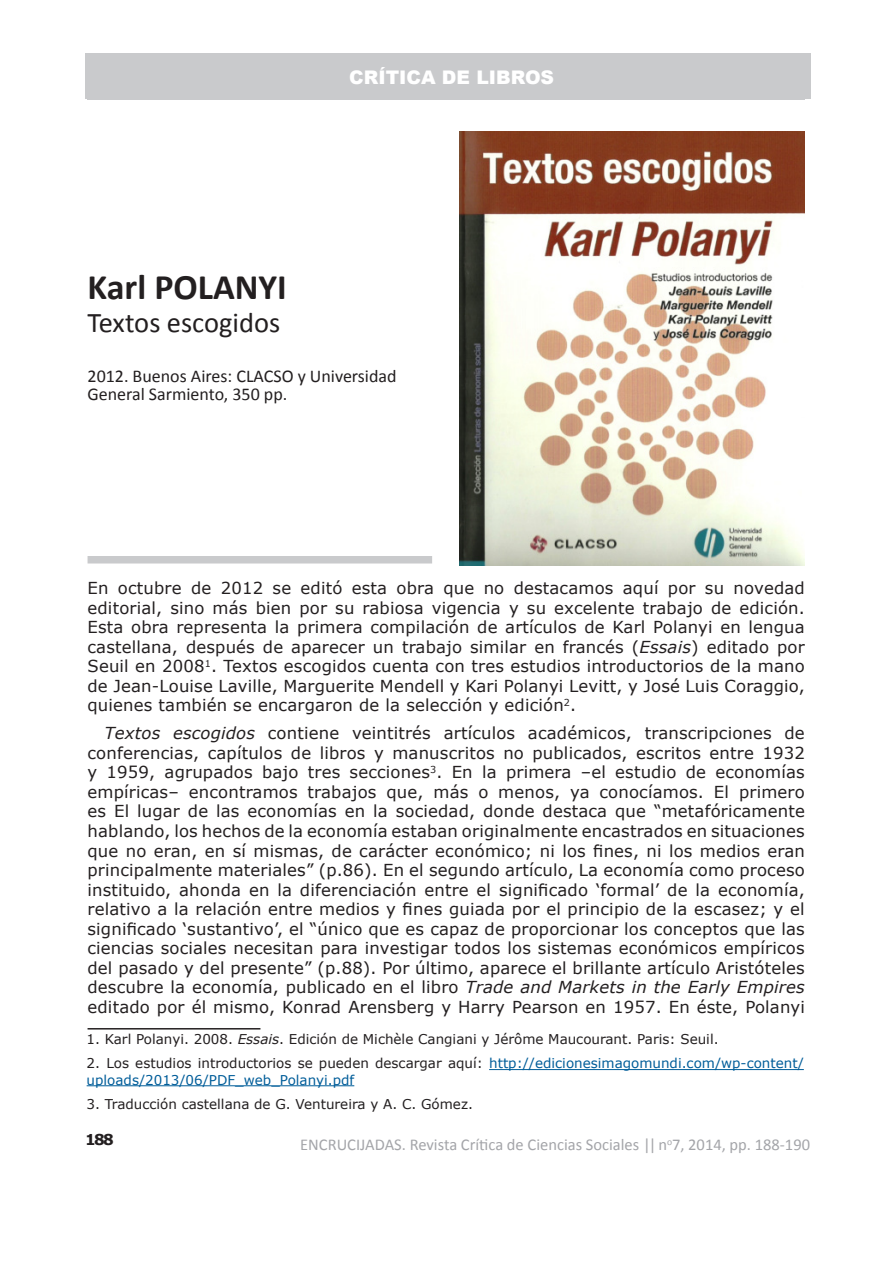
<style>
.page{position:relative;width:893px;height:1263px;background:#fff}
.page>*{position:absolute;margin:0;border:0;box-sizing:border-box;transform-origin:0 0}
.t1{font:700 36px "Calibri";color:#231f20}
.t2{font:28.5px "Calibri";color:#231f20}
.t3{font:900 18.75px "Arial";color:#fff}
.t4{font:18px/18px "Calibri";color:#231f20}
.t5{font:16.5px/19.5px "Verdana";letter-spacing:.01em;color:#231f20;text-align:justify}
.t6{font:16.5px "Calibri";color:#a4a5a9}
.t7{font:700 15px "Verdana";color:#231f20}
.t8{font:13.5px "Verdana";color:#231f20}
.t9{font:13.5px/16.2px "Verdana";color:#015d99}
.s1{font-style:italic}
.s2{color:#231f20}
</style>
<div class="page">
<div style="left:85px;top:53px;width:725px;height:46px;background:#c9cacc"></div>
<div style="left:88px;top:54px;width:717px;height:46px;background:#c9cacc"></div>
<img style="left:459px;top:132px;width:346px;height:434px">
<div style="left:88px;top:556px;width:344px;height:7px;background:#c9cacc"></div>
<hr style="left:489px;top:1069px;width:315px;height:1px;background:#015d99">
<hr style="left:87px;top:1085px;width:267px;height:1px;background:#015d99">
<hr style="left:88px;top:1028px;width:172px;height:1px;background:#231f20">
<p class="t3" style="left:349px;top:63px;width:206px">CRÍTICA DE LIBROS</p>
<p class="t1" style="left:88px;top:265px;width:201px">Karl POLANYI</p>
<p class="t2" style="left:88px;top:304px;width:194px">Textos escogidos</p>
<p class="t4" style="left:88px;top:367px;width:311px">2012. Buenos Aires: CLACSO y Universidad<br>General Sarmiento, 350 pp.</p>
<p class="t5" style="left:88px;top:578px;width:719px">En octubre de 2012 se editó esta obra que no destacamos aquí por su novedad editorial, sino más bien por su rabiosa vigencia y su excelente trabajo de edición.<br>Esta obra representa la primera compilación de artículos de Karl Polanyi en lengua castellana, después de aparecer un trabajo similar en francés (<span class="s1">Essais</span>) editado por Seuil en 2008<sup>1</sup>. Textos escogidos cuenta con tres estudios introductorios de la mano de Jean-Louise Laville, Marguerite Mendell y Kari Polanyi Levitt, y José Luis Coraggio, quienes también se encargaron de la selección y edición<sup>2</sup>.</p>
<p class="t5" style="left:88px;top:723px;width:719px;text-indent:17px"><span class="s1">Textos escogidos</span> contiene veintitrés artículos académicos, transcripciones de conferencias, capítulos de libros y manuscritos no publicados, escritos entre 1932 y 1959, agrupados bajo tres secciones<sup>3</sup>. En la primera –el estudio de economías empíricas– encontramos trabajos que, más o menos, ya conocíamos. El primero es El lugar de las economías en la sociedad, donde destaca que “metafóricamente hablando, los hechos de la economía estaban originalmente encastrados en situaciones que no eran, en sí mismas, de carácter económico; ni los fines, ni los medios eran principalmente materiales” (p.86). En el segundo artículo, La economía como proceso instituido, ahonda en la diferenciación entre el significado ‘formal’ de la economía, relativo a la relación entre medios y fines guiada por el principio de la escasez; y el significado ‘sustantivo’, el “único que es capaz de proporcionar los conceptos que las ciencias sociales necesitan para investigar todos los sistemas económicos empíricos del pasado y del presente” (p.88). Por último, aparece el brillante artículo Aristóteles descubre la economía, publicado en el libro <span class="s1">Trade and Markets in the Early Empires </span>editado por él mismo, Konrad Arensberg y Harry Pearson en 1957. En éste, Polanyi</p>
<p class="t8" style="left:87px;top:1030px;width:633px">1. Karl Polanyi. 2008. <span class="s1">Essais</span>. Edición de Michèle Cangiani y Jérôme Maucourant. Paris: Seuil.</p>
<p class="t9" style="left:87px;top:1055px;width:719px"><span class="s2">2. Los estudios introductorios se pueden descargar aquí:</span> http://edicionesimagomundi.com/wp-content/ uploads/2013/06/PDF_web_Polanyi.pdf</p>
<p class="t8" style="left:87px;top:1096px;width:388px">3. Traducción castellana de G. Ventureira y A. C. Gómez.</p>
<p class="t7" style="left:85px;top:1130px;width:30px">188</p>
<p class="t6" style="left:300px;top:1134px;width:511px">ENCRUCIJADAS. Revista Crítica de Ciencias Sociales || n<sup>o</sup>7, 2014, pp. 188-190</p>
</div>
